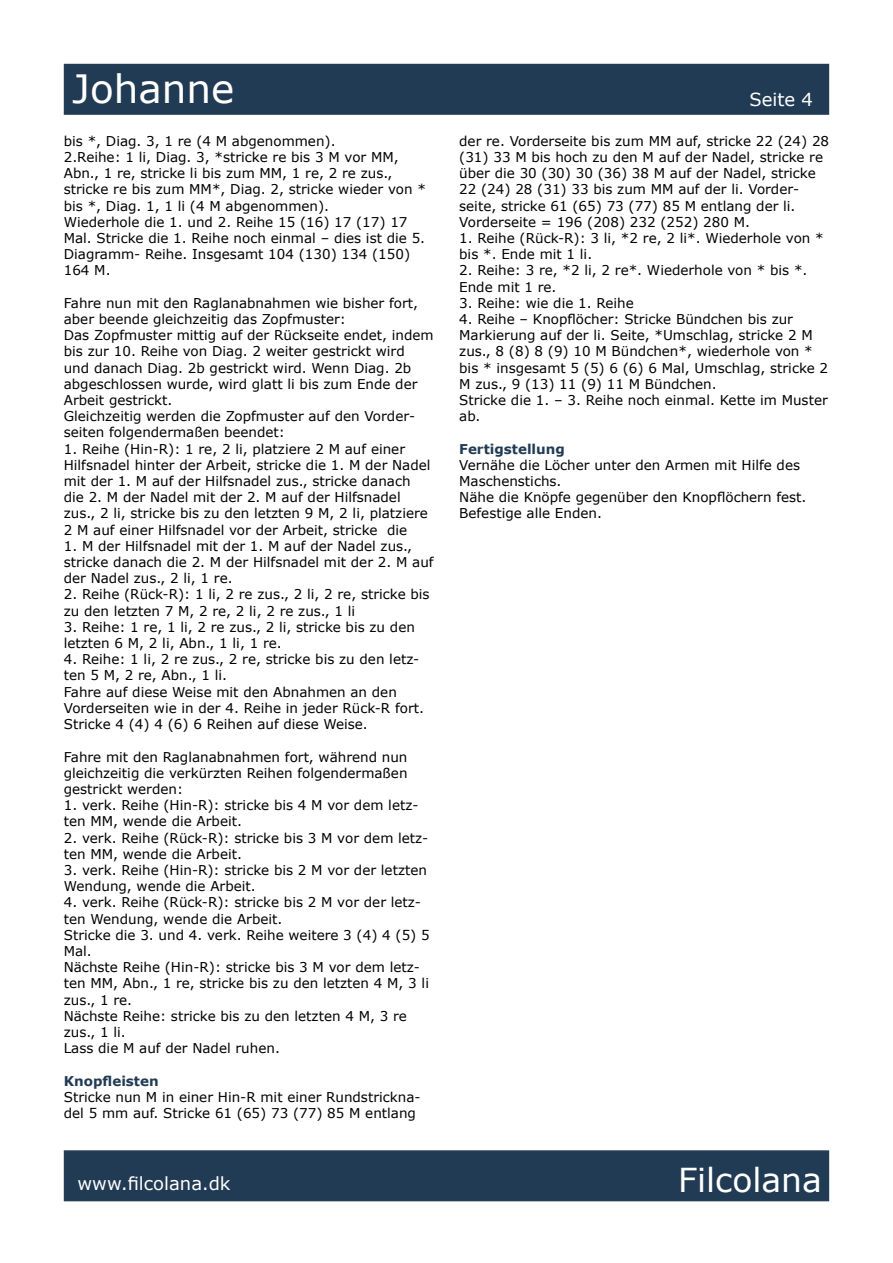
<style>
.page{position:relative;width:893px;height:1263px;background:#fff}
.page>*{position:absolute;margin:0;border:0;box-sizing:border-box;transform-origin:0 0}
.t1{font:39px "Verdana";color:#fff}
.t2{font:33px "Verdana";color:#fff}
.t3{font:18px "Verdana";color:#fff}
.t4{font:13.5px/16.2px "Verdana";color:#000}
.t5{font:700 13.5px "Verdana";color:#223b54}
</style>
<div class="page">
<div style="left:64px;top:64px;width:765px;height:51px;background:#223b54;border:2px solid #243c54"></div>
<div style="left:64px;top:1150px;width:765px;height:51px;background:#223b54;border:2px solid #243c54"></div>
<h1 class="t1" style="left:72px;top:62px;width:164px">Johanne</h1>
<p class="t4" style="left:64px;top:133px;width:364px">bis *, Diag. 3, 1 re (4 M abgenommen).<br>2.Reihe: 1 li, Diag. 3, *stricke re bis 3 M vor MM, Abn., 1 re, stricke li bis zum MM, 1 re, 2 re zus., stricke re bis zum MM*, Diag. 2, stricke wieder von * bis *, Diag. 1, 1 li (4 M abgenommen).<br>Wiederhole die 1. und 2. Reihe 15 (16) 17 (17) 17<br>Mal. Stricke die 1. Reihe noch einmal – dies ist die 5.<br>Diagramm- Reihe. Insgesamt 104 (130) 134 (150)<br>164 M.</p>
<p class="t4" style="left:64px;top:295px;width:371px">Fahre nun mit den Raglanabnahmen wie bisher fort, aber beende gleichzeitig das Zopfmuster:<br>Das Zopfmuster mittig auf der Rückseite endet, indem bis zur 10. Reihe von Diag. 2 weiter gestrickt wird<br>und danach Diag. 2b gestrickt wird. Wenn Diag. 2b abgeschlossen wurde, wird glatt li bis zum Ende der Arbeit gestrickt.<br>Gleichzeitig werden die Zopfmuster auf den Vorder&shy;seiten folgendermaßen beendet:</p>
<p class="t4" style="left:64px;top:440px;width:368px">1. Reihe (Hin-R): 1 re, 2 li, platziere 2 M auf einer Hilfsnadel hinter der Arbeit, stricke die 1. M der Nadel mit der 1. M auf der Hilfsnadel zus., stricke danach die 2. M der Nadel mit der 2. M auf der Hilfsnadel zus., 2 li, stricke bis zu den letzten 9 M, 2 li, platziere 2 M auf einer Hilfsnadel vor der Arbeit, stricke die</p>
<p class="t4" style="left:64px;top:538px;width:371px">1. M der Hilfsnadel mit der 1. M auf der Nadel zus., stricke danach die 2. M der Hilfsnadel mit der 2. M auf der Nadel zus., 2 li, 1 re.</p>
<p class="t4" style="left:64px;top:586px;width:367px">2. Reihe (Rück-R): 1 li, 2 re zus., 2 li, 2 re, stricke bis zu den letzten 7 M, 2 re, 2 li, 2 re zus., 1 li</p>
<p class="t4" style="left:64px;top:619px;width:353px">3. Reihe: 1 re, 1 li, 2 re zus., 2 li, stricke bis zu den letzten 6 M, 2 li, Abn., 1 li, 1 re.</p>
<p class="t4" style="left:64px;top:651px;width:362px">4. Reihe: 1 li, 2 re zus., 2 re, stricke bis zu den letz&shy;ten 5 M, 2 re, Abn., 1 li.<br>Fahre auf diese Weise mit den Abnahmen an den Vorderseiten wie in der 4. Reihe in jeder Rück-R fort.<br>Stricke 4 (4) 4 (6) 6 Reihen auf diese Weise.</p>
<p class="t4" style="left:64px;top:748px;width:345px;text-align:justify">Fahre mit den Raglanabnahmen fort, während nun gleichzeitig die verkürzten Reihen folgendermaßen gestrickt werden:</p>
<p class="t4" style="left:64px;top:797px;width:356px">1. verk. Reihe (Hin-R): stricke bis 4 M vor dem letz&shy;ten MM, wende die Arbeit.</p>
<p class="t4" style="left:64px;top:829px;width:366px">2. verk. Reihe (Rück-R): stricke bis 3 M vor dem letz&shy;ten MM, wende die Arbeit.</p>
<p class="t4" style="left:64px;top:862px;width:365px">3. verk. Reihe (Hin-R): stricke bis 2 M vor der letzten<br>Wendung, wende die Arbeit.</p>
<p class="t4" style="left:64px;top:894px;width:367px">4. verk. Reihe (Rück-R): stricke bis 2 M vor der letz&shy;ten Wendung, wende die Arbeit.<br>Stricke die 3. und 4. verk. Reihe weitere 3 (4) 4 (5) 5<br>Mal.<br>Nächste Reihe (Hin-R): stricke bis 3 M vor dem letz&shy;ten MM, Abn., 1 re, stricke bis zu den letzten 4 M, 3 li zus., 1 re.<br>Nächste Reihe: stricke bis zu den letzten 4 M, 3 re zus., 1 li.<br>Lass die M auf der Nadel ruhen.</p>
<p class="t5" style="left:64px;top:1071px;width:96px">Knopfleisten</p>
<p class="t4" style="left:64px;top:1088px;width:358px">Stricke nun M in einer Hin-R mit einer Rundstrickna&shy;del 5 mm auf. Stricke 61 (65) 73 (77) 85 M entlang</p>
<h3 class="t3" style="left:749px;top:87px;width:65px">Seite 4</h3>
<p class="t4" style="left:459px;top:133px;width:371px">der re. Vorderseite bis zum MM auf, stricke 22 (24) 28 (31) 33 M bis hoch zu den M auf der Nadel, stricke re über die 30 (30) 30 (36) 38 M auf der Nadel, stricke 22 (24) 28 (31) 33 bis zum MM auf der li. Vorder&shy;seite, stricke 61 (65) 73 (77) 85 M entlang der li.<br>Vorderseite = 196 (208) 232 (252) 280 M.</p>
<p class="t4" style="left:459px;top:230px;width:366px">1. Reihe (Rück-R): 3 li, *2 re, 2 li*. Wiederhole von * bis *. Ende mit 1 li.</p>
<p class="t4" style="left:459px;top:262px;width:350px">2. Reihe: 3 re, *2 li, 2 re*. Wiederhole von * bis *.<br>Ende mit 1 re.</p>
<p class="t4" style="left:459px;top:295px;width:176px">3. Reihe: wie die 1. Reihe</p>
<p class="t4" style="left:459px;top:311px;width:370px">4. Reihe – Knopflöcher: Stricke Bündchen bis zur Markierung auf der li. Seite, *Umschlag, stricke 2 M zus., 8 (8) 8 (9) 10 M Bündchen*, wiederhole von * bis * insgesamt 5 (5) 6 (6) 6 Mal, Umschlag, stricke 2<br>M zus., 9 (13) 11 (9) 11 M Bündchen.<br>Stricke die 1. – 3. Reihe noch einmal. Kette im Muster ab.</p>
<p class="t5" style="left:459px;top:439px;width:107px">Fertigstellung</p>
<p class="t4" style="left:459px;top:457px;width:349px">Vernähe die Löcher unter den Armen mit Hilfe des Maschenstichs.<br>Nähe die Knöpfe gegenüber den Knopflöchern fest.<br>Befestige alle Enden.</p>
<h3 class="t3" style="left:78px;top:1171px;width:154px">www.filcolana.dk</h3>
<h2 class="t2" style="left:678px;top:1157px;width:145px">Filcolana</h2>
</div>
